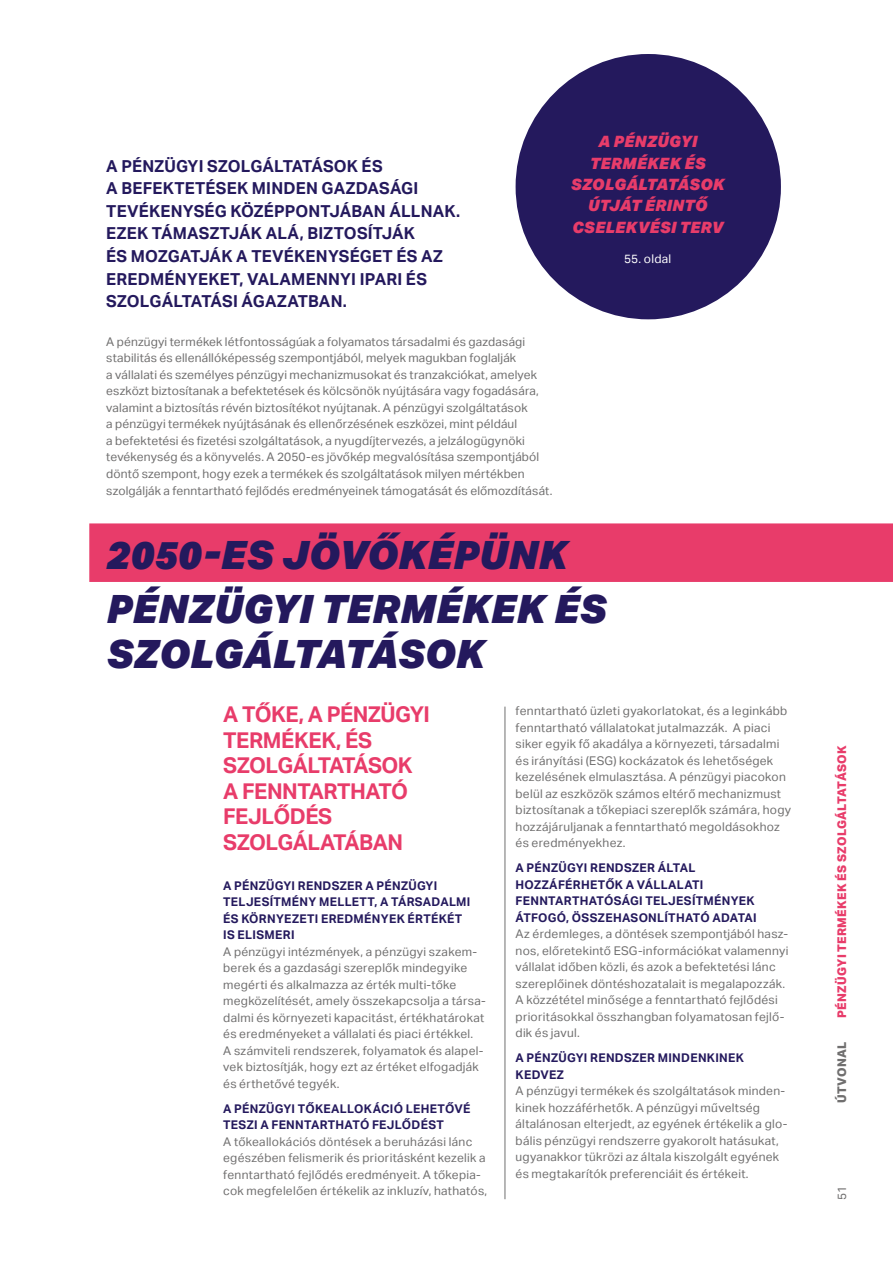
<style>
.page{position:relative;width:893px;height:1263px;background:#fff}
.page>*{position:absolute;margin:0;border:0;box-sizing:border-box;transform-origin:0 0}
.t1{font:italic 900 39px/53.6px "Aktiv Grotesk";color:#24195d}
.t2{font:700 21.75px/25.5px "Aktiv Grotesk";letter-spacing:-.025em;color:#e83c6a}
.t3{font:700 16.5px/22.5px "Aktiv Grotesk";letter-spacing:.015em;color:#24195d}
.t4{font:italic 900 15.6px/21.5px "Aktiv Grotesk";letter-spacing:.01em;color:#e83c6a;text-align:center}
.t5{font:12px/16.5px "Aktiv Grotesk";letter-spacing:.02em;color:#706f6f}
.t6{font:700 12px/16.5px "Aktiv Grotesk";letter-spacing:.025em;color:#24195d}
.t7{font:800 12px "Aktiv Grotesk";letter-spacing:.02em;color:#e83c6a}
.t8{font:12px "Aktiv Grotesk";letter-spacing:.02em;color:#fff}
.t9{font:800 12px "Aktiv Grotesk";letter-spacing:.025em;color:#706f6f}
</style>
<div class="page">
<hr style="left:505px;top:707px;width:1px;height:492px;background:#706f6f">
<div style="left:516px;top:54px;width:265px;height:265px;background:#24195d;border-radius:50%"></div>
<div style="left:89px;top:523px;width:804px;height:59px;background:#e83c6a"></div>
<h3 class="t3" style="left:106px;top:155px;width:355px">A PÉNZÜGYI SZOLGÁLTATÁSOK ÉS<br>A BEFEKTETÉSEK MINDEN GAZDASÁGI TEVÉKENYSÉG KÖZÉPPONTJÁBAN ÁLLNAK.<br>EZEK TÁMASZTJÁK ALÁ, BIZTOSÍTJÁK<br>ÉS MOZGATJÁK A TEVÉKENYSÉGET ÉS AZ EREDMÉNYEKET, VALAMENNYI IPARI ÉS SZOLGÁLTATÁSI ÁGAZATBAN.</h3>
<p class="t5" style="left:106px;top:334px;width:448px">A pénzügyi termékek létfontosságúak a folyamatos társadalmi és gazdasági stabilitás és ellenállóképesség szempontjából, melyek magukban foglalják<br>a vállalati és személyes pénzügyi mechanizmusokat és tranzakciókat, amelyek eszközt biztosítanak a befektetések és kölcsönök nyújtására vagy fogadására, valamint a biztosítás révén biztosítékot nyújtanak. A pénzügyi szolgáltatások<br>a pénzügyi termékek nyújtásának és ellenőrzésének eszközei, mint például<br>a befektetési és fizetési szolgáltatások, a nyugdíjtervezés, a jelzálogügynöki tevékenység és a könyvelés. A 2050-es jövőkép megvalósítása szempontjából döntő szempont, hogy ezek a termékek és szolgáltatások milyen mértékben szolgálják a fenntartható fejlődés eredményeinek támogatását és előmozdítását.</p>
<h3 class="t4" style="left:571px;top:130px;width:155px">A PÉNZÜGYI<br>TERMÉKEK ÉS<br>SZOLGÁLTATÁSOK<br>ÚTJÁT ÉRINTŐ<br>CSELEKVÉSI TERV</h3>
<p class="t8" style="left:624px;top:252px;width:49px">55. oldal</p>
<h1 class="t1" style="left:106px;top:527px;width:501px">2050-ES JÖVŐKÉPÜNK<br>PÉNZÜGYI TERMÉKEK ÉS</h1>
<h1 class="t1" style="left:106px;top:626px;width:380px">SZOLGÁLTATÁSOK</h1>
<h2 class="t2" style="left:223px;top:702px;width:208px">A TŐKE, A PÉNZÜGYI<br>TERMÉKEK, ÉS<br>SZOLGÁLTATÁSOK<br>A FENNTARTHATÓ<br>FEJLŐDÉS<br>SZOLGÁLATÁBAN</h2>
<p class="t6" style="left:223px;top:877px;width:249px">A PÉNZÜGYI RENDSZER A PÉNZÜGYI<br>TELJESÍTMÉNY MELLETT, A TÁRSADALMI<br>ÉS KÖRNYEZETI EREDMÉNYEK ÉRTÉKÉT<br>IS ELISMERI</p>
<p class="t5" style="left:223px;top:943px;width:264px">A pénzügyi intézmények, a pénzügyi szakem&shy;berek és a gazdasági szereplők mindegyike megérti és alkalmazza az érték multi-tőke megközelítését, amely összekapcsolja a társa&shy;dalmi és környezeti kapacitást, értékhatárokat és eredményeket a vállalati és piaci értékkel.<br>A számviteli rendszerek, folyamatok és alapel&shy;vek biztosítják, hogy ezt az értéket elfogadják és érthetővé tegyék.</p>
<p class="t6" style="left:223px;top:1100px;width:249px">A PÉNZÜGYI TŐKEALLOKÁCIÓ LEHETŐVÉ<br>TESZI A FENNTARTHATÓ FEJLŐDÉST</p>
<p class="t5" style="left:223px;top:1133px;width:266px">A tőkeallokációs döntések a beruházási lánc egészében felismerik és prioritásként kezelik a fenntartható fejlődés eredményeit. A tőkepia&shy;cok megfelelően értékelik az inkluzív, hathatós,</p>
<p class="t5" style="left:516px;top:703px;width:277px">fenntartható üzleti gyakorlatokat, és a leginkább fenntartható vállalatokat jutalmazzák. A piaci siker egyik fő akadálya a környezeti, társadalmi és irányítási (ESG) kockázatok és lehetőségek kezelésének elmulasztása. A pénzügyi piacokon belül az eszközök számos eltérő mechanizmust biztosítanak a tőkepiaci szereplők számára, hogy hozzájáruljanak a fenntartható megoldásokhoz és eredményekhez.</p>
<p class="t6" style="left:516px;top:860px;width:243px">A PÉNZÜGYI RENDSZER ÁLTAL<br>HOZZÁFÉRHETŐK A VÁLLALATI<br>FENNTARTHATÓSÁGI TELJESÍTMÉNYEK<br>ÁTFOGÓ, ÖSSZEHASONLÍTHATÓ ADATAI</p>
<p class="t5" style="left:516px;top:926px;width:274px">Az érdemleges, a döntések szempontjából hasz&shy;nos, előretekintő ESG-információkat valamennyi vállalat időben közli, és azok a befektetési lánc szereplőinek döntéshozatalait is megalapozzák.<br>A közzététel minősége a fenntartható fejlődési prioritásokkal összhangban folyamatosan fejlő&shy;dik és javul.</p>
<p class="t6" style="left:516px;top:1050px;width:230px">A PÉNZÜGYI RENDSZER MINDENKINEK<br>KEDVEZ</p>
<p class="t5" style="left:516px;top:1083px;width:273px">A pénzügyi termékek és szolgáltatások minden&shy;kinek hozzáférhetők. A pénzügyi műveltség általánosan elterjedt, az egyének értékelik a glo&shy;bális pénzügyi rendszerre gyakorolt hatásukat, ugyanakkor tükrözi az általa kiszolgált egyének és megtakarítók preferenciáit és értékeit.</p>
<p class="t7" style="left:834px;top:1018px;width:274px;rotate:-90deg">PÉNZÜGYI TERMÉKEK ÉS SZOLGÁLTATÁSOK</p>
<p class="t9" style="left:834px;top:1103px;width:63px;rotate:-90deg">ÚTVONAL</p>
<p class="t5" style="left:834px;top:1200px;width:15px;rotate:-90deg">51</p>
</div>
